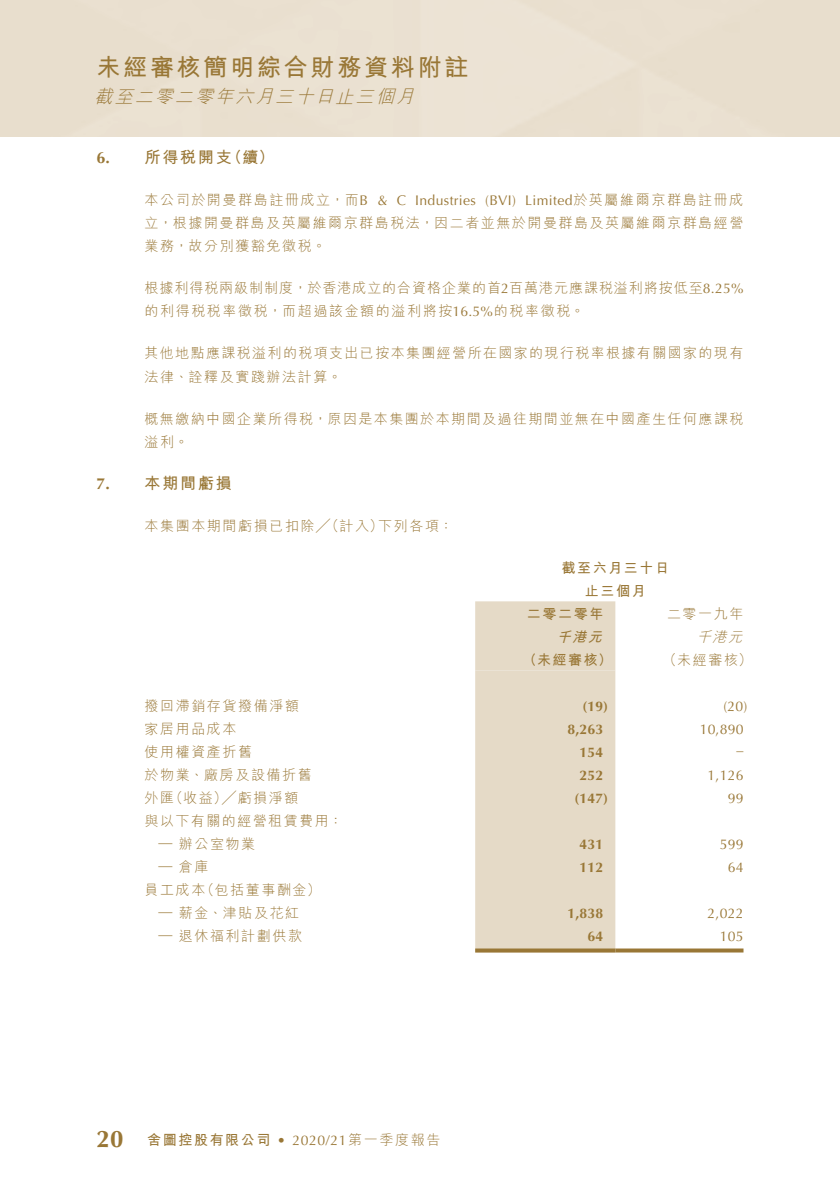
<style>
.page{position:relative;width:840px;height:1191px;background:#fff}
.page>*{position:absolute;margin:0;border:0;box-sizing:border-box;transform-origin:0 0}
.t1{font:700 24px "M Hei HK";letter-spacing:.115em;color:#997736}
.t2{font:italic 300 18px "M Hei HK";color:#997736}
._17_H1__Note{font:700 16px "M Hei HK";letter-spacing:.115em;color:#997736}
._26___P2__Note{font:300 14px/23px "M Hei HK";letter-spacing:.105em;color:#997736}
._29_Table_Stub__Note{font:300 14px "M Hei HK";letter-spacing:.115em;color:#997736}
._26___P2__Note-2{font:300 14px/23px "M Hei HK";letter-spacing:.065em;color:#997736}
._26___P2__Note-3{font:700 14px/23px "M Hei HK";letter-spacing:.115em;color:#997736;text-align:center}
._26___P2__Note-4{font:700 14px "Optima LT Std";letter-spacing:.015em;color:#997736}
._26___P2__Note-5{font:14px "Optima LT Std";letter-spacing:.015em;color:#997736}
._26___P2__Note-6{font:italic 700 14px "M Hei HK";color:#997736}
._26___P2__Note-7{font:italic 300 14px "M Hei HK";color:#997736}
.s1{font-family:"Optima LT Std"}
.s2{font-family:"Optima LT Std";font-weight:400}
.s3{font-family:"Optima LT Std";font-size:24px}
.s4{font-weight:300}
</style>
<div class="page">
<div style="left:475px;top:601px;width:140px;height:347px;background:#e5dac7"></div>
<svg style="left:475px;top:948px;width:140px;height:4px"></svg>
<svg style="left:615px;top:948px;width:128px;height:4px"></svg>
<h1 class="t1" style="left:96px;top:49px;width:373px">未經審核簡明綜合財務資料附註</h1>
<p class="t2" style="left:95px;top:87px;width:325px">截至二零二零年六月三十日止三個月</p>
<p class="_17_H1__Note" style="left:96px;top:146px;width:179px"><span class="s1">6.</span> 所得稅開支（續）</p>
<p class="_26___P2__Note" style="left:144px;top:189px;width:600px;text-align:justify">本公司於開曼群島註冊成立，而<span class="s2">B &amp; C Industries (BVI) Limited</span>於英屬維爾京群島註冊成立，根據開曼群島及英屬維爾京群島稅法，因二者並無於開曼群島及英屬維爾京群島經營業務，故分別獲豁免徵稅。</p>
<p class="_26___P2__Note-2" style="left:144px;top:277px;width:600px">根據利得稅兩級制制度，於香港成立的合資格企業的首<span class="s2">2</span>百萬港元應課稅溢利將按低至<span class="s2">8.25%</span>的利得稅稅率徵稅，而超過該金額的溢利將按<span class="s2">16.5%</span>的稅率徵稅。</p>
<p class="_26___P2__Note" style="left:144px;top:342px;width:600px">其他地點應課稅溢利的稅項支出已按本集團經營所在國家的現行稅率根據有關國家的現有法律、詮釋及實踐辦法計算。</p>
<p class="_26___P2__Note" style="left:144px;top:407px;width:600px">概無繳納中國企業所得稅，原因是本集團於本期間及過往期間並無在中國產生任何應課稅溢利。</p>
<p class="_17_H1__Note" style="left:96px;top:471px;width:137px"><span class="s1">7.</span> 本期間虧損</p>
<p class="_26___P2__Note" style="left:144px;top:514px;width:310px">本集團本期間虧損已扣除╱（計入）下列各項：</p>
<p class="_26___P2__Note-3" style="left:561px;top:555px;width:109px">截至六月三十日止三個月</p>
<p class="_26___P2__Note-3" style="left:526px;top:601px;width:78px">二零二零年</p>
<p class="_26___P2__Note" style="left:666px;top:602px;width:78px">二零一九年</p>
<p class="_26___P2__Note-6" style="left:556px;top:626px;width:51px">千港元</p>
<p class="_26___P2__Note-7" style="left:696px;top:629px;width:50px">千港元</p>
<p class="_26___P2__Note-3" style="left:522px;top:647px;width:91px">（未經審核）</p>
<p class="_26___P2__Note" style="left:662px;top:648px;width:91px">（未經審核）</p>
<p class="_26___P2__Note" style="left:144px;top:694px;width:156px">撥回滯銷存貨撥備淨額</p>
<p class="_26___P2__Note-4" style="left:582px;top:697px;width:27px">(19)</p>
<p class="_26___P2__Note-5" style="left:723px;top:697px;width:25px">(20)</p>
<p class="_29_Table_Stub__Note" style="left:144px;top:721px;width:93px">家居用品成本</p>
<p class="_26___P2__Note-4" style="left:567px;top:720px;width:37px">8,263</p>
<p class="_26___P2__Note-5" style="left:699px;top:720px;width:45px">10,890</p>
<p class="_29_Table_Stub__Note" style="left:144px;top:744px;width:109px">使用權資產折舊</p>
<p class="_26___P2__Note-4" style="left:579px;top:743px;width:25px">154</p>
<p class="_26___P2__Note-5" style="left:736px;top:742px;width:8px">–</p>
<p class="_29_Table_Stub__Note" style="left:144px;top:767px;width:169px">於物業、廠房及設備折舊</p>
<p class="_26___P2__Note-4" style="left:579px;top:766px;width:25px">252</p>
<p class="_26___P2__Note-5" style="left:707px;top:766px;width:37px">1,126</p>
<p class="_29_Table_Stub__Note" style="left:144px;top:790px;width:155px">外匯（收益）╱虧損淨額</p>
<p class="_26___P2__Note-4" style="left:574px;top:789px;width:35px">(147)</p>
<p class="_26___P2__Note-5" style="left:727px;top:789px;width:17px">99</p>
<p class="_29_Table_Stub__Note" style="left:144px;top:813px;width:200px">與以下有關的經營租賃費用：</p>
<p class="_29_Table_Stub__Note" style="left:158px;top:836px;width:98px"><span class="s2">—</span> 辦公室物業</p>
<p class="_26___P2__Note-4" style="left:579px;top:835px;width:25px">431</p>
<p class="_26___P2__Note-5" style="left:719px;top:835px;width:25px">599</p>
<p class="_29_Table_Stub__Note" style="left:158px;top:859px;width:51px"><span class="s2">—</span> 倉庫</p>
<p class="_26___P2__Note-4" style="left:579px;top:858px;width:25px">112</p>
<p class="_26___P2__Note-5" style="left:727px;top:858px;width:17px">64</p>
<p class="_29_Table_Stub__Note" style="left:144px;top:882px;width:178px">員工成本（包括董事酬金）</p>
<p class="_29_Table_Stub__Note" style="left:158px;top:905px;width:142px"><span class="s2">—</span> 薪金、津貼及花紅</p>
<p class="_26___P2__Note-4" style="left:567px;top:904px;width:37px">1,838</p>
<p class="_26___P2__Note-5" style="left:707px;top:904px;width:37px">2,022</p>
<p class="_29_Table_Stub__Note" style="left:158px;top:928px;width:145px"><span class="s2">—</span> 退休福利計劃供款</p>
<p class="_26___P2__Note-4" style="left:587px;top:927px;width:17px">64</p>
<p class="_26___P2__Note-5" style="left:719px;top:927px;width:25px">105</p>
<p class="_26___P2__Note-3" style="left:96px;top:1126px;width:345px"><span class="s3">20</span> 舍圖控股有限公司 <span class="s1">•</span> <span class="s2">2020/21</span><span class="s4">第一季度報告</span></p>
</div>
